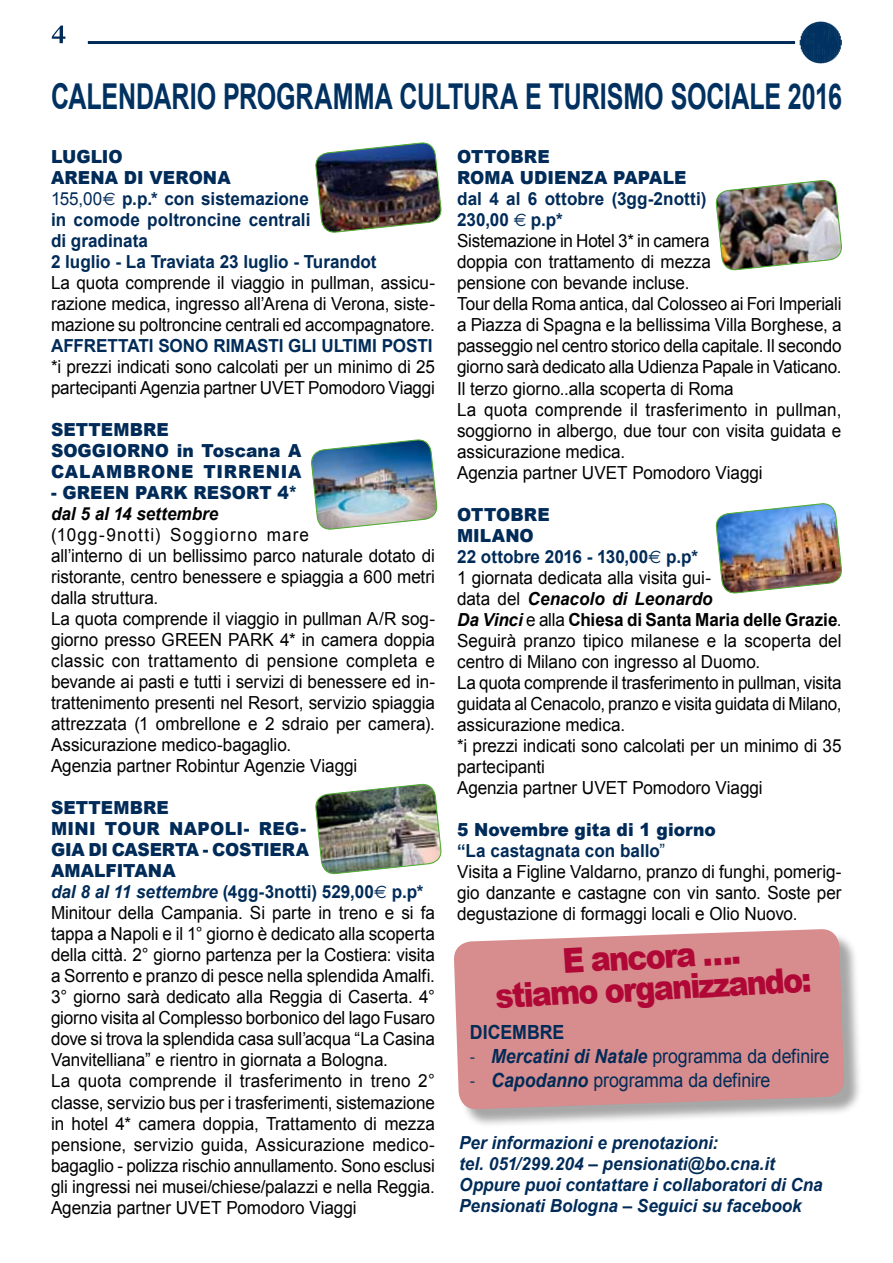
<style>
.page{position:relative;width:893px;height:1263px;background:#fff}
.page>*{position:absolute;margin:0;border:0;box-sizing:border-box;transform-origin:0 0}
.t1{font:700 35.7px "Arial";letter-spacing:-.005em;color:#003160;scale:.7 1}
.t2{font:900 34.35px/31.8px "Arial";color:#b00836;text-align:center;scale:.88 1}
.t3{font:19.5px "Arial";letter-spacing:-.005em;color:#002b58;scale:.91 1}
.t4{font:700 19.5px "Arial";color:#002b58;scale:.91 1}
.t5{font:18px/21px "Arial";letter-spacing:-.005em;color:#000;scale:.95 1}
.t6{font:700 18px/21px "Arial";color:#002b58;scale:.95 1}
.t7{font:italic 700 18px/21px "Arial";color:#002b58;scale:.95 1}
.t8{font:900 18px/21px "Arial";letter-spacing:.005em;color:#002b58;scale:.95 1}
.t9{font:italic 700 18px "Arial";color:#000;scale:.95 1}
.s1{font-weight:900}
.s2{font-weight:400}
.s3{font-family:"Euro Sans";font-weight:400}
.s4{font-weight:900;color:#002b58}
.s5{font-weight:700;font-style:italic;color:#002b58}
.s6{font-weight:700;color:#002b58}
.s7{font-family:"Euro Sans";color:#002b58}
.s8{font-weight:700;font-style:italic}
.s9{font-weight:700}
.s10{color:#002b58}
.s11{font-family:"Calibri"}
</style>
<div class="page">
<hr style="left:88px;top:41px;width:707px;height:3px;background:#002b58">
<hr style="left:813px;top:23px;width:1px;height:39px;background:#003160">
<hr style="left:814px;top:23px;width:1px;height:39px;background:#003160">
<hr style="left:815px;top:23px;width:1px;height:39px;background:#003160">
<hr style="left:816px;top:22px;width:1px;height:41px;background:#003160">
<hr style="left:817px;top:22px;width:1px;height:41px;background:#003160">
<hr style="left:818px;top:22px;width:1px;height:41px;background:#003160">
<hr style="left:819px;top:22px;width:1px;height:41px;background:#003160">
<hr style="left:820px;top:22px;width:1px;height:41px;background:#003160">
<hr style="left:828px;top:23px;width:1px;height:39px;background:#003160">
<hr style="left:827px;top:23px;width:1px;height:39px;background:#003160">
<hr style="left:826px;top:23px;width:1px;height:39px;background:#003160">
<hr style="left:825px;top:22px;width:1px;height:41px;background:#003160">
<hr style="left:824px;top:22px;width:1px;height:41px;background:#003160">
<hr style="left:822px;top:22px;width:1px;height:41px;background:#003160">
<hr style="left:821px;top:22px;width:1px;height:41px;background:#003160">
<svg style="left:800px;top:24px;width:42px;height:37px"></svg>
<svg style="left:52px;top:26px;width:13px;height:17px"></svg>
<div style="left:456px;top:931px;width:406px;height:197px;background:#000;opacity:.35"></div>
<svg style="left:454px;top:929px;width:391px;height:181px;background:#d89596"></svg>
<img style="left:315px;top:142px;width:127px;height:91px">
<img style="left:311px;top:439px;width:127px;height:91px">
<img style="left:315px;top:783px;width:127px;height:92px">
<img style="left:715px;top:180px;width:127px;height:91px">
<img style="left:715px;top:503px;width:127px;height:91px">
<h1 class="t1" style="left:51px;top:76px;width:1131px">CALEN DARIO PROGRAMMA CULTURA E TURISMO SOCIALE 2016</h1>
<p class="t6" style="left:51px;top:146px;width:344px"><span class="s1">LUGLIO<br>ARENA DI VERONA<br></span><span class="s2">155,00</span><span class="s3">-</span> p.p.* con sistemazione<br>in comode poltroncine centrali<br>di gradinata<br>2 luglio - La Traviata 23 luglio - Turandot</p>
<p class="t5" style="left:51px;top:272px;width:406px;text-align:justify">La quota comprende il viaggio in pullman, assicu&shy;razione medica, ingresso all’Arena di Verona, siste&shy;mazione su poltroncine centrali ed accompagnatore.</p>
<p class="t6" style="left:51px;top:335px;width:403px">AFFRETTATI SONO RIMASTI GLI ULTIMI POSTI</p>
<p class="t5" style="left:51px;top:356px;width:406px">*i prezzi indicati sono calcolati per un minimo di 25 partecipanti Agenzia partner UVET Pomodoro Viaggi</p>
<p class="t8" style="left:51px;top:419px;width:265px">SETTEMBRE<br>SOGGIORNO in Toscana A<br>CALAMBRONE TIRRENIA</p>
<p class="t8" style="left:51px;top:482px;width:261px">- GREEN PARK RESORT 4*</p>
<p class="t9" style="left:51px;top:504px;width:178px">dal 5 al 14 settembre</p>
<p class="t5" style="left:51px;top:524px;width:406px">(10gg-9notti) Soggiorno mare<br>all’interno di un bellissimo parco naturale dotato di ristorante, centro benessere e spiaggia a 600 metri dalla struttura.<br>La quota comprende il viaggio in pullman A/R sog&shy;giorno presso GREEN PARK 4* in camera doppia classic con trattamento di pensione completa e bevande ai pasti e tutti i servizi di benessere ed in&shy;trattenimento presenti nel Resort, servizio spiaggia attrezzata (1 ombrellone e 2 sdraio per camera).<br>Assicurazione medico-bagaglio.<br>Agenzia partner Robintur Agenzie Viaggi</p>
<p class="t5" style="left:51px;top:797px;width:406px"><span class="s4">SETTEMBRE<br>MINI TOUR NAPOLI- REG-<br>GIA DI CASERTA - COSTIERA AMALFITANA<br></span><span class="s5">dal 8 al 11 settembre</span> <span class="s6">(4gg-3notti) 529,00</span><span class="s7">-</span> <span class="s6">p.p* </span>Minitour della Campania. Si parte in treno e si fa tappa a Napoli e il 1° giorno è dedicato alla scoperta della città. 2° giorno partenza per la Costiera: visita a Sorrento e pranzo di pesce nella splendida Amalfi.<br>3° giorno sarà dedicato alla Reggia di Caserta. 4° giorno visita al Complesso borbonico del lago Fusaro dove si trova la splendida casa sull’acqua “La Casina Vanvitelliana” e rientro in giornata a Bologna.<br>La quota comprende il trasferimento in treno 2° classe, servizio bus per i trasferimenti, sistemazione in hotel 4* camera doppia, Trattamento di mezza pensione, servizio guida, Assicurazione medico&shy;bagaglio - polizza rischio annullamento. Sono esclusi gli ingressi nei musei/chiese/palazzi e nella Reggia.<br>Agenzia partner UVET Pomodoro Viaggi</p>
<p class="t8" style="left:457px;top:147px;width:243px">OTTOBRE<br>ROMA UDIENZA PAPALE</p>
<p class="t5" style="left:457px;top:189px;width:406px"><span class="s6">dal 4 al 6 ottobre (3gg-2notti)<br>230,00</span> <span class="s7">-</span> <span class="s6">p.p*<br></span>Sistemazione in Hotel 3* in camera<br>doppia con trattamento di mezza<br>pensione con bevande incluse.<br>Tour della Roma antica, dal Colosseo ai Fori Imperiali a Piazza di Spagna e la bellissima Villa Borghese, a passeggio nel centro storico della capitale. Il secondo giorno sarà dedicato alla Udienza Papale in Vaticano.<br>Il terzo giorno..alla scoperta di Roma<br>La quota comprende il trasferimento in pullman, soggiorno in albergo, due tour con visita guidata e assicurazione medica.<br>Agenzia partner UVET Pomodoro Viaggi</p>
<p class="t5" style="left:457px;top:504px;width:406px"><span class="s4">OTTOBRE<br>MILANO<br></span><span class="s6">22 ottobre 2016 - 130,00</span><span class="s7">-</span> <span class="s6">p.p*<br></span>1 giornata dedicata alla visita gui-<br>data del <span class="s8">Cenacolo di Leonardo<br>Da Vinci</span> e alla <span class="s9">Chiesa di Santa Maria delle Grazie</span>.<br>Seguirà pranzo tipico milanese e la scoperta del centro di Milano con ingresso al Duomo.<br>La quota comprende il trasferimento in pullman, visita guidata al Cenacolo, pranzo e visita guidata di Milano, assicurazione medica.<br>*i prezzi indicati sono calcolati per un minimo di 35 partecipanti<br>Agenzia partner UVET Pomodoro Viaggi</p>
<p class="t5" style="left:457px;top:819px;width:406px"><span class="s4">5 Novembre gita di 1 giorno<br></span><span class="s6">“La castagnata con ballo</span><span class="s10">”<br></span>Visita a Figline Valdarno, pranzo di funghi, pomerig&shy;gio danzante e castagne con vin santo. Soste per degustazione di formaggi locali e Olio Nuovo.</p>
<h2 class="t2" style="left:493px;top:949px;width:361px;rotate:-3deg">E ancora ….<br>stiamo organizzando:</h2>
<p class="t4" style="left:470px;top:1021px;width:105px">DICEMBRE</p>
<p class="t3" style="left:470px;top:1045px;width:397px"><span class="s11">-</span> <span class="s8">Mercatini di Natale</span> programma da definire</p>
<p class="t3" style="left:470px;top:1069px;width:332px"><span class="s11">-</span> <span class="s8">Capodanno</span> programma da definire</p>
<p class="t7" style="left:459px;top:1132px;width:384px">Per informazioni e prenotazioni:<br>tel. 051/299.204 – pensionati@bo.cna.it Oppure puoi contattare i collaboratori di Cna Pensionati Bologna – Seguici su facebook</p>
</div>
